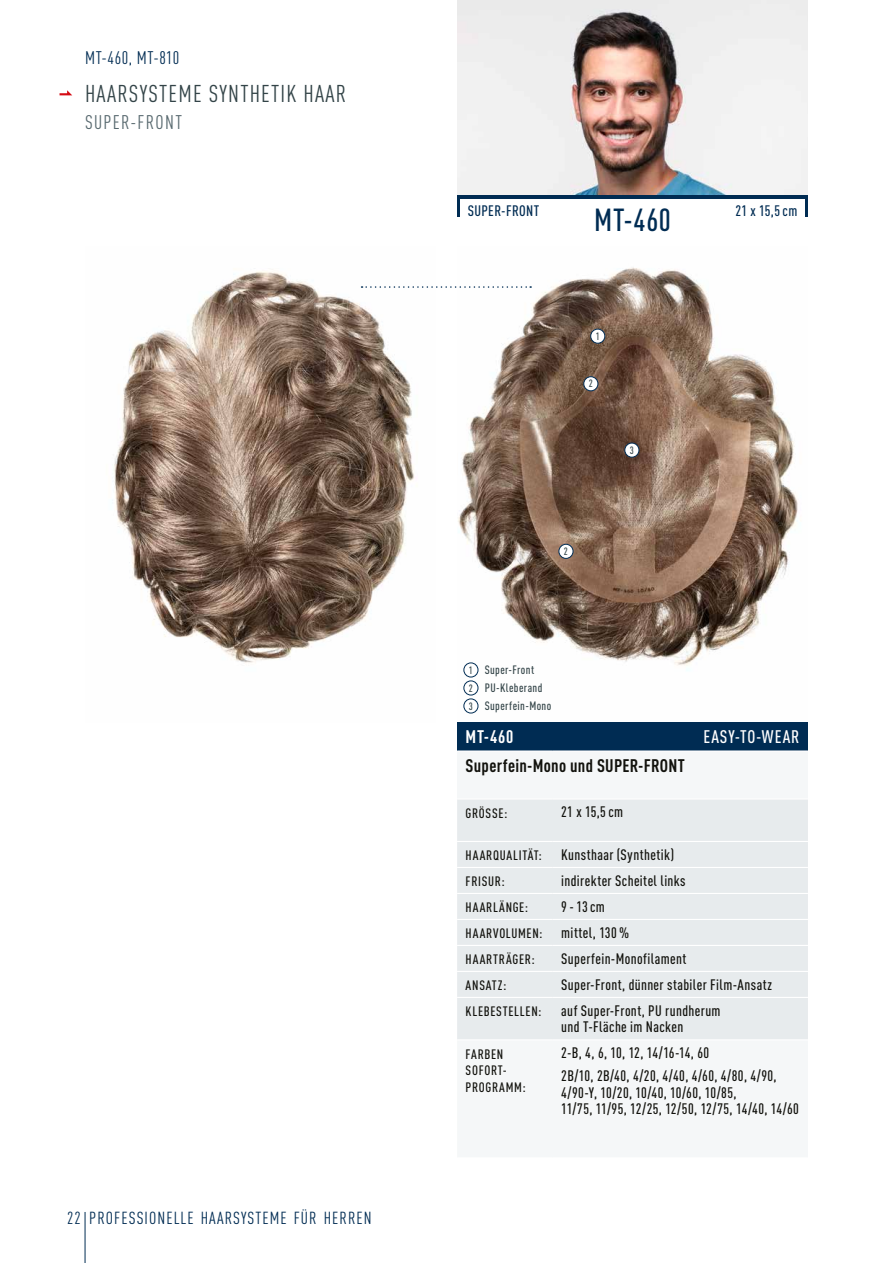
<style>
.page{position:relative;width:893px;height:1263px;background:#fff}
.page>*{position:absolute;margin:0;border:0;box-sizing:border-box;transform-origin:0 0}
.t1{font:500 31.5px "DIN Cond DIN Cond";color:#002c53}
.t2{font:24px "DIN Cond DIN Cond";letter-spacing:.05em;color:#334448}
.t3{font:19.5px "DIN Cond DIN Cond";letter-spacing:.065em;color:#58696f}
.t4{font:700 18px "DIN Cond DIN Cond";letter-spacing:.015em;color:#12120d}
.t5{font:18px "DIN Cond DIN Cond";letter-spacing:.035em;color:#002c53}
.t6{font:500 18px "DIN Cond DIN Cond";letter-spacing:.055em;color:#fff}
.t7{font:700 18px "DIN Cond DIN Cond";color:#fff}
.t8{font:17.25px "DIN Cond DIN Cond";letter-spacing:.06em;color:#002c53}
.t9{font:500 15px/16.5px "DIN Cond DIN Cond";letter-spacing:.025em;color:#12120d}
.t10{font:500 15px "DIN Cond DIN Cond";letter-spacing:.025em;color:#002c53}
.t11{font:500 13.5px/16.5px "DIN Cond DIN Cond";letter-spacing:.055em;color:#12120d}
.t12{font:500 12px/18px "DIN Cond DIN Cond";letter-spacing:.035em;color:#334448}
.t13{font:500 10.5px "DIN Cond DIN Cond";color:#334448}
.s1{font-size:10.5px}
</style>
<div class="page">
<img style="left:457px;top:0;width:351px;height:196px">
<img style="left:458px;top:267px;width:340px;height:447px">
<img style="left:112px;top:271px;width:302px;height:392px">
<hr style="left:85px;top:1212px;width:1px;height:51px;background:#002c53">
<div style="left:584px;top:377px;width:14px;height:14px;background:#fff;border-radius:50%"></div>
<div style="left:583px;top:376px;width:15px;height:15px;border:1px solid #002c53;border-radius:50%"></div>
<div style="left:591px;top:329px;width:14px;height:14px;background:#fff;border-radius:50%"></div>
<div style="left:590px;top:329px;width:15px;height:15px;border:1px solid #002c53;border-radius:50%"></div>
<div style="left:625px;top:443px;width:14px;height:14px;background:#fff;border-radius:50%"></div>
<div style="left:624px;top:443px;width:15px;height:15px;border:1px solid #002c53;border-radius:50%"></div>
<div style="left:559px;top:544px;width:14px;height:14px;background:#fff;border-radius:50%"></div>
<div style="left:558px;top:544px;width:15px;height:15px;border:1px solid #002c53;border-radius:50%"></div>
<div style="left:457px;top:723px;width:351px;height:28px;background:#002c53"></div>
<div style="left:457px;top:751px;width:351px;height:48px;background:#f5f7f8"></div>
<div style="left:457px;top:799px;width:351px;height:42px;background:#e7ebed"></div>
<div style="left:457px;top:842px;width:351px;height:197px;background:#e7ebed"></div>
<hr style="left:457px;top:867px;width:96px;height:1px;background:#fff">
<hr style="left:553px;top:867px;width:255px;height:1px;background:#fff">
<hr style="left:457px;top:893px;width:96px;height:1px;background:#fff">
<hr style="left:553px;top:893px;width:255px;height:1px;background:#fff">
<hr style="left:457px;top:919px;width:96px;height:1px;background:#fff">
<hr style="left:553px;top:919px;width:255px;height:1px;background:#fff">
<hr style="left:457px;top:945px;width:96px;height:1px;background:#fff">
<hr style="left:553px;top:945px;width:255px;height:1px;background:#fff">
<hr style="left:457px;top:971px;width:96px;height:1px;background:#fff">
<hr style="left:553px;top:971px;width:255px;height:1px;background:#fff">
<hr style="left:457px;top:997px;width:96px;height:1px;background:#fff">
<hr style="left:553px;top:997px;width:255px;height:1px;background:#fff">
<hr style="left:457px;top:750px;width:96px;height:2px;background:#fff">
<hr style="left:553px;top:750px;width:255px;height:2px;background:#fff">
<hr style="left:457px;top:798px;width:96px;height:1px;background:#fff">
<hr style="left:553px;top:798px;width:255px;height:1px;background:#fff">
<svg style="left:362px;top:286px;width:169px;height:2px"></svg>
<svg style="left:60px;top:90px;width:12px;height:5px"></svg>
<hr style="left:457px;top:196px;width:351px;height:3px;background:#002c53">
<hr style="left:457px;top:196px;width:2px;height:21px;background:#002c53">
<hr style="left:806px;top:196px;width:2px;height:21px;background:#002c53">
<div style="left:464px;top:663px;width:14px;height:14px;background:#fff;border-radius:50%"></div>
<div style="left:463px;top:662px;width:15px;height:15px;border:1px solid #002c53;border-radius:50%"></div>
<div style="left:464px;top:681px;width:14px;height:14px;background:#fff;border-radius:50%"></div>
<div style="left:463px;top:680px;width:15px;height:15px;border:1px solid #002c53;border-radius:50%"></div>
<div style="left:464px;top:699px;width:14px;height:14px;background:#fff;border-radius:50%"></div>
<div style="left:463px;top:698px;width:15px;height:15px;border:1px solid #002c53;border-radius:50%"></div>
<p class="t5" style="left:85px;top:47px;width:96px">MT-460, MT-810</p>
<h2 class="t2" style="left:85px;top:80px;width:263px">HAARSYSTEME SYNTHETIK HAAR</h2>
<h3 class="t3" style="left:85px;top:111px;width:98px">SUPER-FRONT</h3>
<p class="t8" style="left:67px;top:1208px;width:306px">22 PROFESSIONELLE HAARSYSTEME FÜR HERREN</p>
<p class="t10" style="left:468px;top:202px;width:73px">SUPER-FRONT</p>
<p class="t10" style="left:735px;top:202px;width:63px">21 x 15,5cm</p>
<h1 class="t1" style="left:594px;top:201px;width:78px">MT-460</h1>
<p class="t13" style="left:596px;top:330px;width:6px">1</p>
<p class="t13" style="left:589px;top:377px;width:6px">2</p>
<p class="t13" style="left:564px;top:545px;width:6px">2</p>
<p class="t13" style="left:630px;top:444px;width:6px">3</p>
<p class="t12" style="left:469px;top:661px;width:84px"><span class="s1">1</span> Super-Front<br><span class="s1">2</span> PU-Kleberand<br><span class="s1">3</span> Superfein-Mono</p>
<p class="t7" style="left:466px;top:726px;width:49px">MT-460</p>
<p class="t6" style="left:703px;top:726px;width:98px">EASY-TO-WEAR</p>
<p class="t4" style="left:466px;top:754px;width:221px">Superfein-Mono und SUPER-FRONT</p>
<p class="t11" style="left:466px;top:804px;width:43px">GRÖSSE:</p>
<p class="t9" style="left:561px;top:803px;width:63px">21 x 15,5cm</p>
<p class="t11" style="left:466px;top:847px;width:78px">HAARQUALITÄT:</p>
<p class="t9" style="left:561px;top:846px;width:114px">Kunsthaar (Synthetik)</p>
<p class="t11" style="left:466px;top:873px;width:41px">FRISUR:</p>
<p class="t9" style="left:561px;top:872px;width:126px">indirekter Scheitel links</p>
<p class="t11" style="left:466px;top:899px;width:64px">HAARLÄNGE:</p>
<p class="t9" style="left:561px;top:898px;width:45px">9-13cm</p>
<p class="t11" style="left:466px;top:925px;width:78px">HAARVOLUMEN:</p>
<p class="t9" style="left:561px;top:924px;width:70px">mittel, 130%</p>
<p class="t11" style="left:466px;top:951px;width:71px">HAARTRÄGER:</p>
<p class="t9" style="left:561px;top:950px;width:127px">Superfein-Monofilament</p>
<p class="t11" style="left:466px;top:977px;width:42px">ANSATZ:</p>
<p class="t9" style="left:561px;top:976px;width:212px">Super-Front, dünner stabiler Film-Ansatz</p>
<p class="t11" style="left:466px;top:1003px;width:77px">KLEBESTELLEN:</p>
<p class="t9" style="left:561px;top:1002px;width:161px">auf Super-Front, PU rundherum und T-Fläche im Nacken</p>
<p class="t11" style="left:466px;top:1045px;width:62px">FARBEN<br>SOFORT-<br>PROGRAMM:</p>
<p class="t9" style="left:561px;top:1041px;width:217px;line-height:22.8px">2-B, 4, 6, 10, 12, 14/16-14, 60<br>2B/10, 2B/40, 4/20, 4/40, 4/60, 4/80, 4/90,</p>
<p class="t9" style="left:561px;top:1084px;width:239px">4/90-Y, 10/20, 10/40, 10/60, 10/85,<br>11/75, 11/95, 12/25, 12/50, 12/75, 14/40, 14/60</p>
</div>
